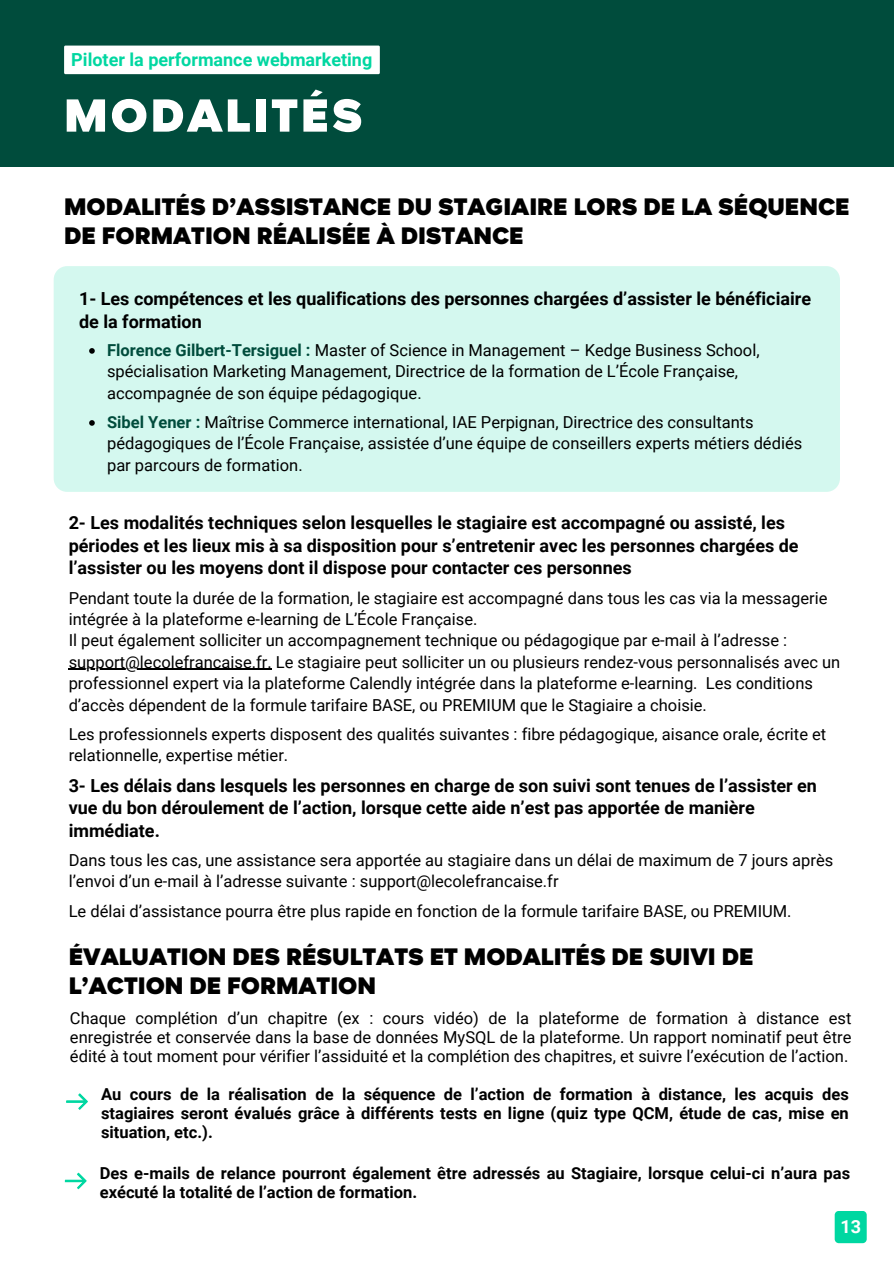
<style>
.page{position:relative;width:894px;height:1264px;background:#fff}
.page>*{position:absolute;margin:0;border:0;box-sizing:border-box;transform-origin:0 0}
.t1{font:900 52.5px "Magenos";letter-spacing:.055em;color:#fff}
.t2{font:900 27px/29.2px "Magenos";color:#000}
.t3{font:700 18px/22.5px "Roboto";color:#000}
.t4{font:700 18px "Roboto";color:#00d7a1}
.t5{font:700 18px "Roboto";color:#fff}
.t6{font:16.5px/21.3px "Roboto";color:#000}
.t7{font:700 16.5px/19.2px "Roboto";color:#000;text-align:justify}
.s1{font-weight:700;color:#004c3c}
</style>
<div class="page">
<div style="left:0;top:0;width:893px;height:167px;background:#004c3c"></div>
<div style="left:54px;top:266px;width:785px;height:226px;background:#d4f8ef;border-radius:13px"></div>
<svg style="left:66px;top:1093px;width:22px;height:16px"></svg>
<svg style="left:65px;top:1172px;width:22px;height:17px"></svg>
<div style="left:834px;top:1210px;width:32px;height:33px;background:#00d7a1;border-radius:4px"></div>
<hr style="left:69px;top:669px;width:203px;height:1px;background:#000">
<div style="left:64px;top:46px;width:316px;height:28px;background:#fff"></div>
<svg style="left:89px;top:348px;width:6px;height:6px"></svg>
<svg style="left:89px;top:420px;width:6px;height:6px"></svg>
<p class="t4" style="left:71px;top:49px;width:302px">Piloter la performance webmarketing</p>
<h1 class="t1" style="left:64px;top:88px;width:300px">MODALITÉS</h1>
<h2 class="t2" style="left:64px;top:193px;width:787px">MODALITÉS D’ASSISTANCE DU STAGIAIRE LORS DE LA SÉQUENCE<br>DE FORMATION RÉALISÉE À DISTANCE</h2>
<p class="t3" style="left:79px;top:288px;width:733px">1- Les compétences et les qualifications des personnes chargées d’assister le bénéficiaire de la formation</p>
<p class="t6" style="left:107px;top:340px;width:653px"><span class="s1">Florence Gilbert-Tersiguel :</span> Master of Science in Management – Kedge Business School, spécialisation Marketing Management, Directrice de la formation de L’École Française, accompagnée de son équipe pédagogique.</p>
<p class="t6" style="left:107px;top:412px;width:696px"><span class="s1">Sibel Yener :</span> Maîtrise Commerce international, IAE Perpignan, Directrice des consultants pédagogiques de l’École Française, assistée d’une équipe de conseillers experts métiers dédiés par parcours de formation.</p>
<p class="t3" style="left:69px;top:512px;width:731px">2- Les modalités techniques selon lesquelles le stagiaire est accompagné ou assisté, les périodes et les lieux mis à sa disposition pour s’entretenir avec les personnes chargées de l’assister ou les moyens dont il dispose pour contacter ces personnes</p>
<p class="t6" style="left:69px;top:587px;width:773px">Pendant toute la durée de la formation, le stagiaire est accompagné dans tous les cas via la messagerie intégrée à la plateforme e-learning de L’École Française.<br>Il peut également solliciter un accompagnement technique ou pédagogique par e-mail à l’adresse : support@lecolefrancaise.fr. Le stagiaire peut solliciter un ou plusieurs rendez-vous personnalisés avec un professionnel expert via la plateforme Calendly intégrée dans la plateforme e-learning. Les conditions d’accès dépendent de la formule tarifaire BASE, ou PREMIUM que le Stagiaire a choisie.</p>
<p class="t6" style="left:69px;top:723px;width:758px">Les professionnels experts disposent des qualités suivantes : fibre pédagogique, aisance orale, écrite et relationnelle, expertise métier.</p>
<p class="t3" style="left:69px;top:774px;width:749px">3- Les délais dans lesquels les personnes en charge de son suivi sont tenues de l’assister en vue du bon déroulement de l’action, lorsque cette aide n’est pas apportée de manière immédiate.</p>
<p class="t6" style="left:69px;top:849px;width:766px">Dans tous les cas, une assistance sera apportée au stagiaire dans un délai de maximum de 7 jours après l’envoi d’un e-mail à l’adresse suivante : support@lecolefrancaise.fr</p>
<p class="t6" style="left:69px;top:900px;width:724px">Le délai d’assistance pourra être plus rapide en fonction de la formule tarifaire BASE, ou PREMIUM.</p>
<h2 class="t2" style="left:69px;top:943px;width:686px">ÉVALUATION DES RÉSULTATS ET MODALITÉS DE SUIVI DE<br>L’ACTION DE FORMATION</h2>
<p class="t6" style="left:70px;top:1008px;width:782px;line-height:19.2px;text-align:justify">Chaque complétion d’un chapitre (ex : cours vidéo) de la plateforme de formation à distance est enregistrée et conservée dans la base de données MySQL de la plateforme. Un rapport nominatif peut être édité à tout moment pour vérifier l’assiduité et la complétion des chapitres, et suivre l’exécution de l’action.</p>
<p class="t7" style="left:101px;top:1084px;width:749px">Au cours de la réalisation de la séquence de l’action de formation à distance, les acquis des stagiaires seront évalués grâce à différents tests en ligne (quiz type QCM, étude de cas, mise en situation, etc.).</p>
<p class="t7" style="left:100px;top:1163px;width:751px">Des e-mails de relance pourront également être adressés au Stagiaire, lorsque celui-ci n’aura pas exécuté la totalité de l’action de formation.</p>
<p class="t5" style="left:840px;top:1216px;width:22px">13</p>
</div>
